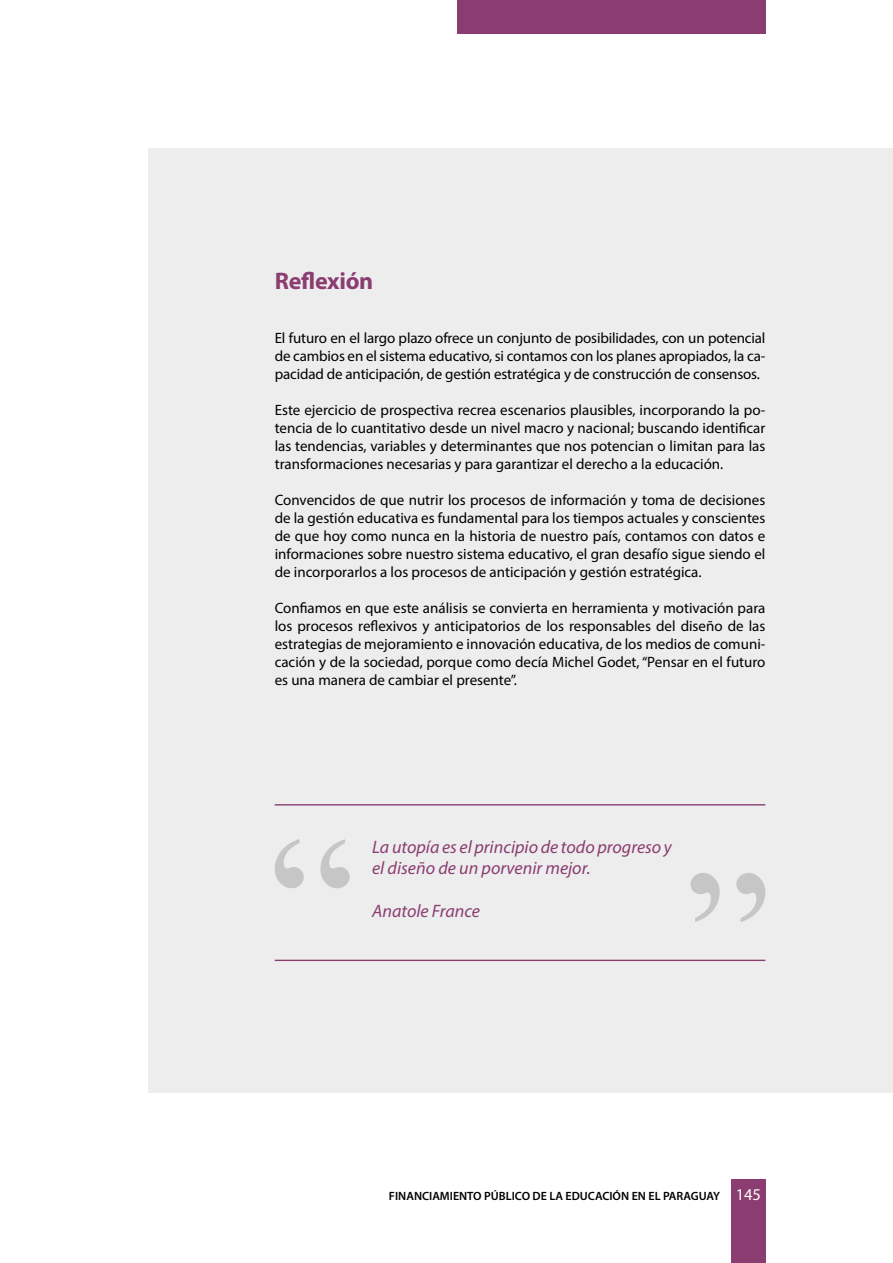
<style>
.page{position:relative;width:893px;height:1263px;background:#fff}
.page>*{position:absolute;margin:0;border:0;box-sizing:border-box;transform-origin:0 0}
.t1{font:700 24px "Myriad Pro";letter-spacing:-.01em;color:#8b3d71}
.t2{font:italic 18px/21.6px "Myriad Pro";color:#8b3d71}
.t3{font:15px/18px "Myriad Pro";color:#000;text-align:justify}
.t4{font:600 12px "Myriad Pro";color:#000}
.s1{font-weight:400;font-size:16.5px;color:#fff}
</style>
<div class="page">
<div style="left:457px;top:0;width:308px;height:34px;background:#8b3d71"></div>
<div style="left:731px;top:1179px;width:34px;height:84px;background:#8b3d71"></div>
<div style="left:149px;top:149px;width:744px;height:944px;background:#ededed"></div>
<hr style="left:275px;top:804px;width:490px;height:1px;background:#8b3d71">
<hr style="left:275px;top:960px;width:490px;height:1px;background:#8b3d71">
<svg style="left:690px;top:873px;width:75px;height:49px"></svg>
<svg style="left:275px;top:839px;width:75px;height:49px"></svg>
<h1 class="t1" style="left:275px;top:265px;width:100px">Reflexión</h1>
<p class="t3" style="left:275px;top:329px;width:492px">El futuro en el largo plazo ofrece un conjunto de posibilidades, con un potencial de cambios en el sistema educativo, si contamos con los planes apropiados, la ca&shy;pacidad de anticipación, de gestión estratégica y de construcción de consensos.</p>
<p class="t3" style="left:275px;top:401px;width:492px">Este ejercicio de prospectiva recrea escenarios plausibles, incorporando la po&shy;tencia de lo cuantitativo desde un nivel macro y nacional; buscando identificar las tendencias, variables y determinantes que nos potencian o limitan para las transformaciones necesarias y para garantizar el derecho a la educación.</p>
<p class="t3" style="left:275px;top:491px;width:492px">Convencidos de que nutrir los procesos de información y toma de decisiones de la gestión educativa es fundamental para los tiempos actuales y conscientes de que hoy como nunca en la historia de nuestro país, contamos con datos e informaciones sobre nuestro sistema educativo, el gran desafío sigue siendo el de incorporarlos a los procesos de anticipación y gestión estratégica.</p>
<p class="t3" style="left:275px;top:599px;width:492px">Confiamos en que este análisis se convierta en herramienta y motivación para los procesos reflexivos y anticipatorios de los responsables del diseño de las estrategias de mejoramiento e innovación educativa, de los medios de comuni&shy;cación y de la sociedad, porque como decía Michel Godet, “Pensar en el futuro es una manera de cambiar el presente”.</p>
<p class="t2" style="left:372px;top:835px;width:301px">La utopía es el principio de todo progreso y el diseño de un porvenir mejor.</p>
<p class="t2" style="left:372px;top:900px;width:109px">Anatole France</p>
<p class="t4" style="left:389px;top:1188px;width:374px">FINANCIAMIENTO PÚBLICO DE LA EDUCACIÓN EN EL PARAGUAY <span class="s1">145</span></p>
</div>
